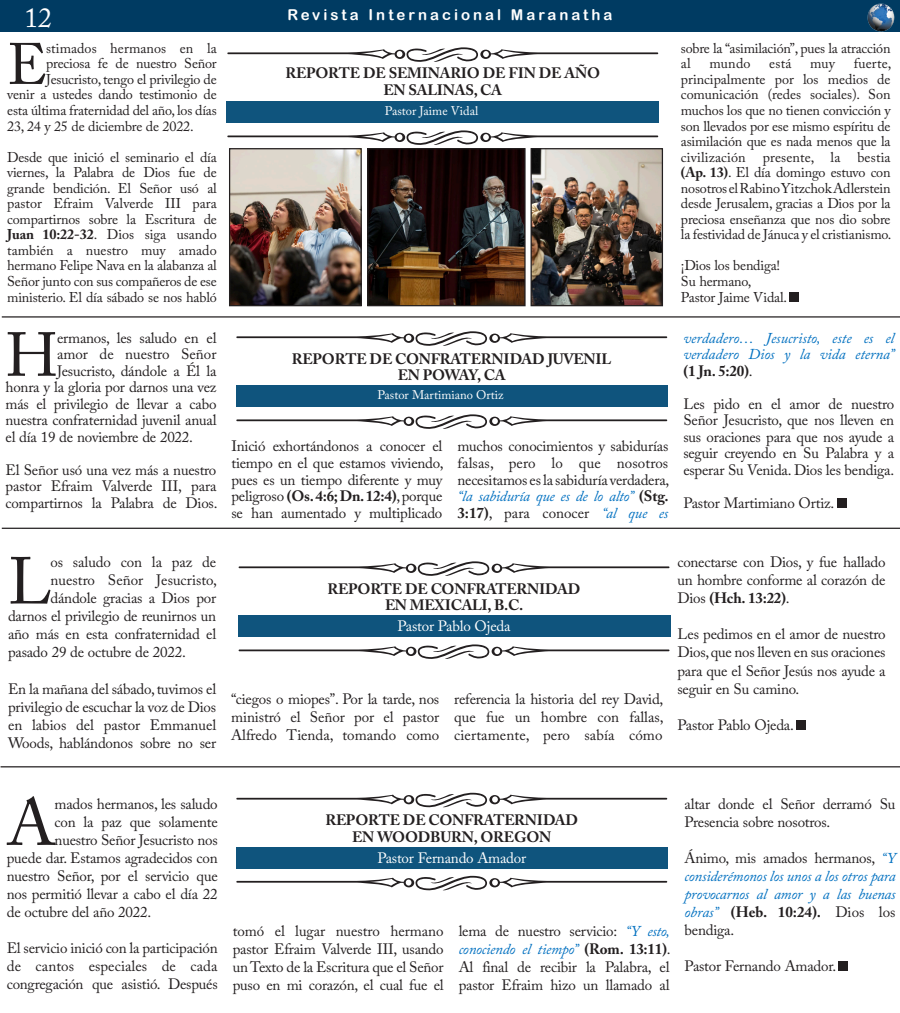
<style>
.page{position:relative;width:900px;height:1013px;background:#fff}
.page>*{position:absolute;margin:0;border:0;box-sizing:border-box;transform-origin:0 0}
.t1{font:65.62px "Adobe Caslon Pro";color:#231f20}
.t2{font:61.38px "Adobe Caslon Pro";color:#231f20}
.t3{font:57.88px "Adobe Caslon Pro";color:#231f20}
.t4{font:27.5px "Adobe Caslon Pro";color:#fff}
.t5{font:15px/18px "Adobe Caslon Pro";letter-spacing:-.015em;color:#231f20;text-align:justify}
.t6{font:italic 15px/18px "Adobe Caslon Pro";letter-spacing:-.01em;color:#0070c0;text-align:justify}
.t7{font:700 15px "Adobe Caslon Pro";letter-spacing:-.015em;color:#231f20}
.t8{font:15px "Adobe Caslon Pro";letter-spacing:-.035em;color:#fff}
.t9{font:15px "Arial Rounded MT Bold";letter-spacing:.2em;color:#fff}
.t10{font:700 15px "Adobe Caslon Pro";letter-spacing:-.035em;color:#231f20}
.t11{font:14.12px/15.5px "Adobe Caslon Pro";letter-spacing:-.015em;color:#231f20;text-align:justify}
.Default{font:12.5px "Adobe Caslon Pro";color:#fff}
.s1{font-weight:700}
.s2{font-style:italic;color:#0070c0}
.s3{font-weight:700;font-style:normal;color:#231f20}
.s4{font-style:normal;color:#231f20}
</style>
<div class="page">
<div style="left:0;top:0;width:900px;height:32px;background:#003b62"></div>
<img style="left:867px;top:3px;width:28px;height:28px">
<div style="left:837px;top:498px;width:9px;height:10px;background:#231f20"></div>
<div style="left:839px;top:961px;width:9px;height:9px;background:#231f20"></div>
<div style="left:790px;top:292px;width:9px;height:9px;background:#231f20"></div>
<div style="left:236px;top:847px;width:432px;height:21px;background:#0f547d"></div>
<svg style="left:236px;top:792px;width:431px;height:16px"></svg>
<svg style="left:236px;top:875px;width:431px;height:16px"></svg>
<div style="left:236px;top:385px;width:432px;height:22px;background:#0f547d"></div>
<svg style="left:236px;top:331px;width:431px;height:15px"></svg>
<svg style="left:236px;top:414px;width:431px;height:15px"></svg>
<div style="left:227px;top:102px;width:432px;height:21px;background:#0f547d"></div>
<svg style="left:227px;top:47px;width:431px;height:15px"></svg>
<svg style="left:227px;top:130px;width:431px;height:15px"></svg>
<hr style="left:2px;top:316px;width:898px;height:1px;background:#231f20">
<hr style="left:1px;top:766px;width:899px;height:1px;background:#231f20">
<hr style="left:2px;top:527px;width:898px;height:2px;background:#231f20">
<div style="left:797px;top:720px;width:9px;height:9px;background:#231f20"></div>
<div style="left:238px;top:615px;width:432px;height:22px;background:#0f547d"></div>
<svg style="left:239px;top:561px;width:430px;height:15px"></svg>
<svg style="left:239px;top:644px;width:430px;height:15px"></svg>
<img style="left:231px;top:150px;width:129px;height:154px">
<div style="left:229px;top:148px;width:133px;height:158px;border:1px solid #231f20"></div>
<img style="left:369px;top:150px;width:155px;height:154px">
<div style="left:367px;top:148px;width:159px;height:158px;border:1px solid #231f20"></div>
<img style="left:533px;top:150px;width:128px;height:154px">
<div style="left:531px;top:148px;width:132px;height:158px;border:1px solid #231f20"></div>
<h3 class="t4" style="left:24px;top:1px;width:29px">12</h3>
<p class="t9" style="left:287px;top:6px;width:326px">Revista Internacional Maranatha</p>
<p class="t3" style="left:7px;top:30px;width:41px">E</p>
<p class="t11" style="left:46px;top:40px;width:172px">stimados hermanos en la</p>
<p class="t11" style="left:46px;top:56px;width:172px">preciosa fe de nuestro Señor</p>
<p class="t11" style="left:46px;top:71px;width:172px">Jesucristo, tengo el privilegio de</p>
<p class="t11" style="left:7px;top:87px;width:211px">venir a ustedes dando testimonio de</p>
<p class="t11" style="left:7px;top:102px;width:211px">esta última fraternidad del año, los días</p>
<p class="t11" style="left:7px;top:118px;width:188px">23, 24 y 25 de diciembre de 2022.</p>
<p class="t11" style="left:7px;top:149px;width:211px">Desde que inició el seminario el día viernes, la Palabra de Dios fue de grande bendición. El Señor usó al pastor Efraim Valverde III para compartirnos sobre la Escritura de <span class="s1">Juan 10:22-32</span>. Dios siga usando también a nuestro muy amado hermano Felipe Nava en la alabanza al Señor junto con sus compañeros de ese ministerio. El día sábado se nos habló</p>
<p class="t2" style="left:6px;top:318px;width:54px">H</p>
<p class="t5" style="left:57px;top:328px;width:161px">ermanos, les saludo en el</p>
<p class="t5" style="left:57px;top:345px;width:161px">amor de nuestro Señor</p>
<p class="t5" style="left:57px;top:361px;width:161px">Jesucristo, dándole a Él la</p>
<p class="t5" style="left:6px;top:378px;width:213px">honra y la gloria por darnos una vez</p>
<p class="t5" style="left:6px;top:394px;width:212px">más el privilegio de llevar a cabo</p>
<p class="t5" style="left:6px;top:411px;width:212px">nuestra confraternidad juvenil anual</p>
<p class="t5" style="left:6px;top:427px;width:189px">el día 19 de noviembre de 2022.</p>
<p class="t5" style="left:6px;top:461px;width:214px;line-height:16.5px">El Señor usó una vez más a nuestro pastor Efraim Valverde III, para compartirnos la Palabra de Dios.</p>
<p class="t7" style="left:285px;top:64px;width:316px">REPORTE DE SEMINARIO DE FIN DE AÑO</p>
<p class="t7" style="left:383px;top:81px;width:120px">EN SALINAS, CA</p>
<p class="Default" style="left:385px;top:104px;width:95px">Pastor Jaime Vidal</p>
<p class="t7" style="left:292px;top:349px;width:321px">REPORTE DE CONFRATERNIDAD JUVENIL</p>
<p class="t10" style="left:398px;top:366px;width:109px">EN POWAY, CA</p>
<p class="Default" style="left:377px;top:387px;width:128px">Pastor Martimiano Ortiz</p>
<p class="t5" style="left:231px;top:438px;width:214px;line-height:16.5px">Inició exhortándonos a conocer el tiempo en el que estamos viviendo, pues es un tiempo diferente y muy peligroso <span class="s1">(Os. 4:6; Dn. 12:4)</span>, porque se han aumentado y multiplicado</p>
<p class="t5" style="left:457px;top:438px;width:213px;line-height:16.5px">muchos conocimientos y sabidurías falsas, pero lo que nosotros necesitamos es la sabiduría verdadera, <span class="s2">“la sabiduría que es de lo alto”</span> <span class="s1">(Stg.<br>3:17)</span>, para conocer <span class="s2">“al que es</span></p>
<p class="t11" style="left:681px;top:40px;width:211px">sobre la “asimilación”, pues la atracción al</p>
<p class="t11" style="left:681px;top:56px;width:212px;text-indent:173px">fuerte, principalmente por los medios de comunicación (redes sociales). Son muchos los que no tienen convicción y son llevados por ese mismo espíritu de asimilación que es nada menos que la civilización presente, la bestia <span class="s1">(Ap. 13)</span>. El día domingo estuvo con nosotros el Rabino Yitzchok Adlerstein desde Jerusalem, gracias a Dios por la preciosa enseñanza que nos dio sobre la festividad de Jánuca y el cristianismo.</p>
<p class="t11" style="left:681px;top:258px;width:101px">¡Dios los bendiga!</p>
<p class="t11" style="left:681px;top:273px;width:72px">Su hermano,</p>
<p class="t11" style="left:681px;top:289px;width:108px">Pastor Jaime Vidal.</p>
<p class="t11" style="left:710px;top:56px;width:43px">mundo</p>
<p class="t11" style="left:769px;top:56px;width:24px">está</p>
<p class="t11" style="left:810px;top:56px;width:26px">muy</p>
<p class="t6" style="left:683px;top:329px;width:213px;line-height:16.5px">verdadero… Jesucristo, este es el verdadero Dios y la vida eterna” <span class="s3">(1 Jn. 5:20)</span><span class="s4">.</span></p>
<p class="t5" style="left:683px;top:395px;width:212px;line-height:16.5px">Les pido en el amor de nuestro Señor Jesucristo, que nos lleven en sus oraciones para que nos ayude a seguir creyendo en Su Palabra y a esperar Su Venida. Dios les bendiga.</p>
<p class="t5" style="left:683px;top:493px;width:152px">Pastor Martimiano Ortiz.</p>
<p class="t1" style="left:8px;top:542px;width:45px">L</p>
<p class="t5" style="left:51px;top:553px;width:167px">os saludo con la paz de</p>
<p class="t5" style="left:51px;top:571px;width:168px">nuestro Señor Jesucristo,</p>
<p class="t5" style="left:51px;top:589px;width:167px">dándole gracias a Dios por</p>
<p class="t5" style="left:8px;top:607px;width:210px">darnos el privilegio de reunirnos un</p>
<p class="t5" style="left:8px;top:625px;width:210px">año más en esta confraternidad el</p>
<p class="t5" style="left:8px;top:643px;width:179px">pasado 29 de octubre de 2022.</p>
<p class="t5" style="left:8px;top:679px;width:210px">En la mañana del sábado, tuvimos el privilegio de escuchar la voz de Dios en labios del pastor Emmanuel Woods, hablándonos sobre no ser</p>
<p class="t5" style="left:231px;top:689px;width:210px">“ciegos o miopes”. Por la tarde, nos ministró el Señor por el pastor Alfredo Tienda, tomando como</p>
<p class="t5" style="left:454px;top:689px;width:211px">referencia la historia del rey David, que fue un hombre con fallas, ciertamente, pero sabía cómo</p>
<p class="t7" style="left:328px;top:579px;width:254px">REPORTE DE CONFRATERNIDAD</p>
<p class="t7" style="left:385px;top:596px;width:140px">EN MEXICALI, B.C.</p>
<p class="t8" style="left:398px;top:617px;width:114px">Pastor Pablo Ojeda</p>
<p class="t5" style="left:677px;top:553px;width:210px">conectarse con Dios, y fue hallado un hombre conforme al corazón de Dios <span class="s1">(Hch. 13:22)</span>.</p>
<p class="t5" style="left:677px;top:625px;width:210px">Les pedimos en el amor de nuestro Dios, que nos lleven en sus oraciones para que el Señor Jesús nos ayude a seguir en Su camino.</p>
<p class="t5" style="left:677px;top:715px;width:118px">Pastor Pablo Ojeda.</p>
<p class="t1" style="left:7px;top:783px;width:50px">A</p>
<p class="t5" style="left:55px;top:794px;width:165px">mados hermanos, les saludo</p>
<p class="t5" style="left:55px;top:812px;width:165px">con la paz que solamente</p>
<p class="t5" style="left:55px;top:830px;width:165px">nuestro Señor Jesucristo nos</p>
<p class="t5" style="left:7px;top:848px;width:212px">puede dar. Estamos agradecidos con</p>
<p class="t5" style="left:7px;top:866px;width:212px">nuestro Señor, por el servicio que</p>
<p class="t5" style="left:7px;top:884px;width:212px">nos permitió llevar a cabo el día 22</p>
<p class="t5" style="left:7px;top:902px;width:146px">de octubre del año 2022.</p>
<p class="t5" style="left:7px;top:938px;width:212px">El servicio inició con la participación de cantos especiales de cada congregación que asistió. Después</p>
<p class="t7" style="left:325px;top:811px;width:254px">REPORTE DE CONFRATERNIDAD</p>
<p class="t7" style="left:352px;top:827px;width:201px">EN WOODBURN, OREGON</p>
<p class="t8" style="left:377px;top:848px;width:150px">Pastor Fernando Amador</p>
<p class="t5" style="left:233px;top:922px;width:212px">tomó el lugar nuestro hermano pastor Efraim Valverde III, usando un Texto de la Escritura que el Señor puso en mi corazón, el cual fue el</p>
<p class="t5" style="left:459px;top:922px;width:213px">lema de nuestro servicio: <span class="s2">“Y esto, conociendo el tiempo”</span> <span class="s1">(Rom. 13:11)</span>.<br>Al final de recibir la Palabra, el pastor Efraim hizo un llamado al</p>
<p class="t5" style="left:685px;top:794px;width:212px">altar donde el Señor derramó Su<br>Presencia sobre nosotros.</p>
<p class="t6" style="left:685px;top:848px;width:212px"><span class="s4">Ánimo, mis amados hermanos,</span> “Y considerémonos los unos a los otros para provocarnos al amor y a las buenas obras” <span class="s3">(Heb. 10:24).</span> <span class="s4">Dios los bendiga.</span></p>
<p class="t5" style="left:685px;top:956px;width:153px">Pastor Fernando Amador.</p>
</div>
